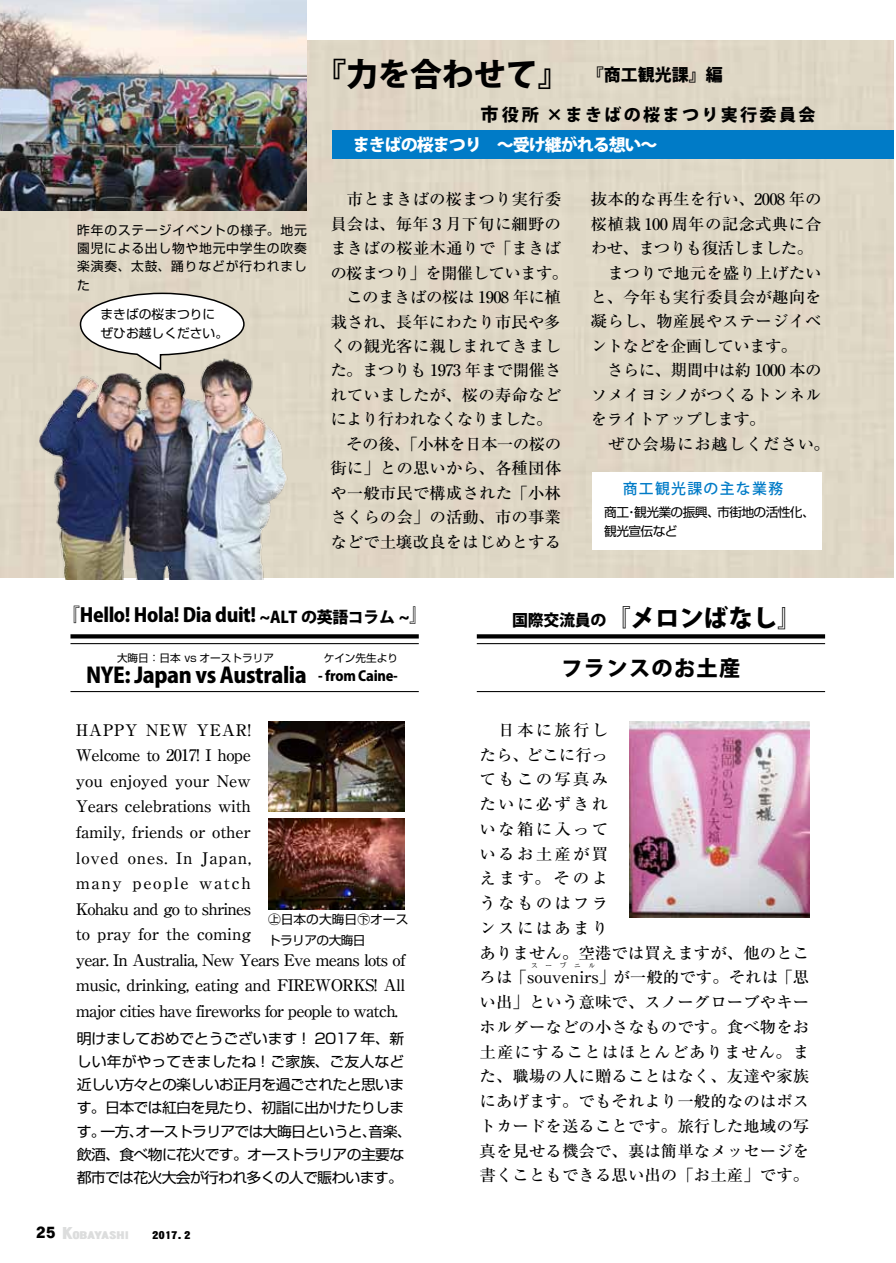
<style>
.page{position:relative;width:896px;height:1263px;background:#fff}
.page>*{position:absolute;margin:0;border:0;box-sizing:border-box;transform-origin:0 0}
.t1{font:800 31.95px "Koz Go Pro";color:#000}
.t2{font:800 21.3px "Koz Go Pro";letter-spacing:-.02em;color:#000}
.t3{font:800 21.3px "Koz Go Pro";letter-spacing:.06em;color:#000}
.t4{font:800 19.2px "Koz Go Pro";letter-spacing:-.02em;color:#000}
.t5{font:800 16.95px "Koz Go Pro";letter-spacing:.14em;color:#000}
.t6{font:800 16.95px "Koz Go Pro";letter-spacing:-.06em;color:#fff}
.t7{font:500 16.05px/24.5px "Ryumin Pro";color:#000;text-align:justify}
.t8{font:500 16.05px/25.5px "Ryumin Pro";letter-spacing:-.035em;color:#000}
.t9{font:500 16.05px/24.8px "Ryumin Pro";letter-spacing:.135em;color:#000}
.t10{font:500 16.05px "Ryumin Pro";letter-spacing:.045em;color:#000}
.t11{font:800 15.9px "Koz Go Pro";letter-spacing:-.02em;color:#000}
.t12{font:500 14.85px "Koz Go Pro";letter-spacing:.085em;color:#007bc7}
.t13{font:14.4px/23.2px "Shin Go Pro";letter-spacing:-.045em;color:#000}
.t14{font:12.75px/18.1px "Shin Go Pro";letter-spacing:.06em;color:#000;text-align:justify}
.t15{font:12.75px/19.2px "Shin Go Pro";letter-spacing:-.05em;color:#000}
.t16{font:12.75px/19.2px "Shin Go Pro";color:#000}
.t17{font:12.3px/21.1px "Shin Go Pro";letter-spacing:-.025em;color:#000}
.t18{font:10.95px "DF Gothic UB WIN RKSJ H";letter-spacing:-.04em;color:#dcdddd;scale:1.48 1}
.t19{font:10.95px "DF Gothic UB WIN RKSJ H";color:#000;scale:1.16 1}
.t20{font:10.65px "Shin Go Pro";color:#000}
.t21{font:500 6.6px "Ryumin Pro";letter-spacing:1.175em;color:#000}
.s1{font-size:18px}
.s2{font-family:"Shin Go Pro";font-weight:400}
.s3{font-size:15.9px}
.s4{font-size:13.8px}
.s5{font-family:"DF Gothic EB WINP RKSJ H";font-size:15.9px;color:#000}
.s6{font-size:16.95px}
.s7{font-family:"Shin Go Pro";font-weight:400;font-size:24.45px}
.s8{font-size:24.45px}
</style>
<div class="page">
<svg style="left:70px;top:634px;width:349px;height:4px"></svg>
<hr style="left:70px;top:643px;width:349px;height:1px;background:#000">
<hr style="left:70px;top:691px;width:349px;height:1px;background:#000">
<img style="left:629px;top:722px;width:180px;height:195px">
<svg style="left:477px;top:634px;width:348px;height:4px"></svg>
<hr style="left:477px;top:643px;width:348px;height:1px;background:#000">
<hr style="left:477px;top:691px;width:348px;height:1px;background:#000">
<img style="left:268px;top:818px;width:136px;height:91px">
<img style="left:268px;top:722px;width:136px;height:90px">
<div style="left:0;top:40px;width:893px;height:538px;background:#dfd8c6"></div>
<div style="left:331px;top:130px;width:562px;height:29px;background:#007bc7"></div>
<img style="left:0;top:0;width:307px;height:210px">
<div style="left:591px;top:472px;width:230px;height:78px;background:#fff"></div>
<img style="left:26px;top:345px;width:285px;height:234px">
<svg style="left:79px;top:292px;width:166px;height:80px"></svg>
<h1 class="t1" style="left:314px;top:53px;width:257px">『力を合わせて』</h1>
<p class="t5" style="left:586px;top:64px;width:138px">『商工観光課』編</p>
<p class="t5" style="left:480px;top:104px;width:336px"><span class="s1">市</span>役所 ×まきばの桜まつり実行委員会</p>
<p class="t14" style="left:77px;top:220px;width:231px">昨年のステージイベントの様子。地元園児による出し物や地元中学生の吹奏楽演奏、太鼓、踊りなどが行われました</p>
<p class="t16" style="left:100px;top:303px;width:129px">まきばの桜まつりにぜひお越しください。</p>
<p class="t6" style="left:352px;top:134px;width:306px">まきばの桜まつり　～受け継がれる想い～</p>
<p class="t7" style="left:330px;top:186px;width:239px;text-align:left">　市とまきばの桜まつり実行委員会は、毎年３月下旬に細野のまきばの桜並木通りで「まきばの桜まつり」を開催しています。　このまきばの桜は 1908 年に植栽され、長年にわたり市民や多くの観光客に親しまれてきました。まつりも 1973 年まで開催されていましたが、桜の寿命などにより行われなくなりました。　その後、「小林を日本一の桜の街に」との思いから、各種団体や一般市民で構成された「小林さくらの会」の活動、市の事業などで土壌改良をはじめとする</p>
<p class="t7" style="left:591px;top:186px;width:232px;text-align:left">抜本的な再生を行い、2008 年の桜植栽 100 周年の記念式典に合わせ、まつりも復活しました。　まつりで地元を盛り上げたいと、今年も実行委員会が趣向を凝らし、物産展やステージイベントなどを企画しています。</p>
<p class="t7" style="left:591px;top:357px;width:232px;text-indent:16px">さらに、期間中は約 1000 本のソメイヨシノがつくるトンネルをライトアップします。</p>
<p class="t10" style="left:608px;top:431px;width:223px">ぜひ会場にお越しください。</p>
<p class="t12" style="left:622px;top:479px;width:162px">商工観光課の主な業務</p>
<p class="t15" style="left:604px;top:501px;width:212px">商工・観光業の振興、市街地の活性化、観光宣伝など</p>
<p class="t4" style="left:61px;top:603px;width:369px"><span class="s2">『</span>Hello! Hola! Dia duit! <span class="s3">~ALT の英語コラム ~</span><span class="s2">』</span></p>
<p class="t20" style="left:117px;top:649px;width:283px">大晦日：日本 vs オーストラリア　　　　 ケイン先生より</p>
<h2 class="t2" style="left:86px;top:661px;width:313px">NYE: Japan vs Australia <span class="s4">- from Caine-</span></h2>
<p class="t8" style="left:76px;top:716px;width:331px">HAPPY NEW YEAR!<br>Welcome to 2017! I hope<br>you enjoyed your New<br>Years celebrations with<br>family, friends or other<br>loved ones. In Japan,<br>many people watch<br>Kohaku and go to shrines<br>to pray for the coming<br>year. In Australia, New Years Eve means lots of music, drinking, eating and FIREWORKS! All major cities have fireworks for people to watch.</p>
<p class="t17" style="left:268px;top:907px;width:142px">㊤日本の大晦日㊦オーストラリアの大晦日</p>
<p class="t13" style="left:77px;top:1025px;width:336px">明けましておめでとうございます！ 2017 年、新しい年がやってきましたね！ご家族、ご友人など近しい方々との楽しいお正月を過ごされたと思います。日本では紅白を見たり、初詣に出かけたりします。一方、オーストラリアでは大晦日というと、音楽、飲酒、食べ物に花火です。オーストラリアの主要な都市では花火大会が行われ多くの人で賑わいます。</p>
<p class="t18" style="left:36px;top:1230px;width:65px"><span class="s5">25</span> <span class="s6">K</span>OBAYASHI</p>
<p class="t19" style="left:152px;top:1230px;width:34px">2017.2</p>
<p class="t11" style="left:512px;top:610px;width:291px">国際交流員の<span class="s7">『</span><span class="s8">メロンばなし</span><span class="s7">』</span></p>
<h2 class="t3" style="left:561px;top:654px;width:181px">フランスのお土産</h2>
<p class="t9" style="left:479px;top:716px;width:331px">　日本に旅行し<br>たら、どこに行っ<br>てもこの写真み<br>たいに必ずきれ<br>いな箱に入って<br>いるお土産が買<br>えます。そのよ<br>うなものはフラ<br>ンスにはあまり<br>ありません。空港では買えますが、他のところは「souvenirs」が一般的です。それは「思</p>
<p class="t21" style="left:531px;top:961px;width:65px">スーブニル</p>
<p class="t7" style="left:479px;top:988px;width:331px">い出」という意味で、スノーグローブやキーホルダーなどの小さなものです。食べ物をお土産にすることはほとんどありません。また、職場の人に贈ることはなく、友達や家族にあげます。でもそれより一般的なのはポストカードを送ることです。旅行した地域の写真を見せる機会で、裏は簡単なメッセージを書くこともできる思い出の「お土産」です。</p>
</div>
